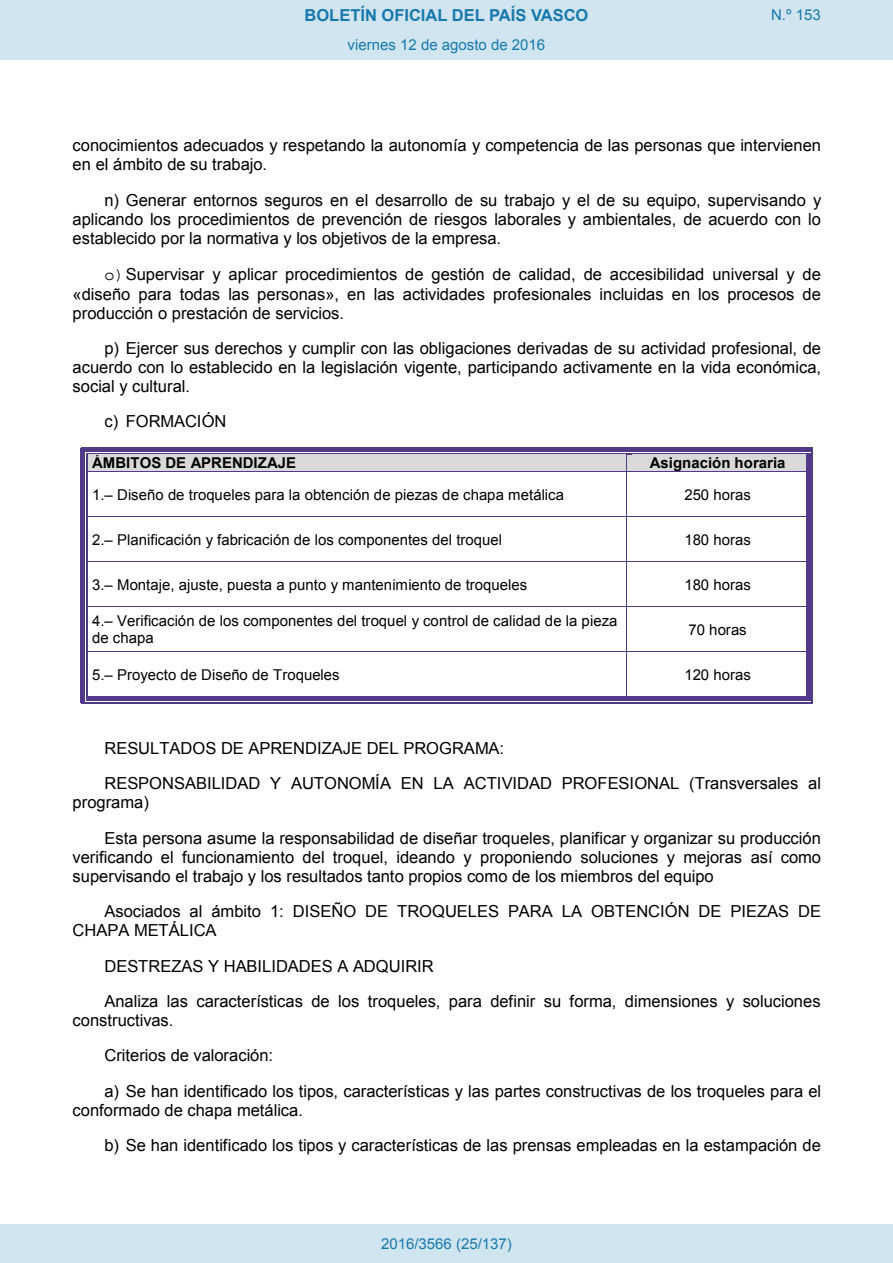
<style>
.page{position:relative;width:893px;height:1263px;background:#fff}
.page>*{position:absolute;margin:0;border:0;box-sizing:border-box;transform-origin:0 0}
.t1{font:16.5px/19px "Arial";color:#000}
.t2{font:700 16.5px "Arial";color:#1879ad}
.t3{font:15px/17.2px "Arial";color:#000}
.Paginacion_Centro{font:15px "Arial";color:#1879ad}
.t4{font:700 15px "Arial";color:#000}
.s1{font-family:"Courier Std"}
</style>
<div class="page">
<div style="left:88px;top:454px;width:538px;height:18px;background:#d9d9d9"></div>
<div style="left:627px;top:454px;width:179px;height:18px;background:#d9d9d9"></div>
<hr style="left:87px;top:448px;width:539px;height:4px;background:#513a88">
<hr style="left:87px;top:453px;width:539px;height:1px;background:#513a88">
<hr style="left:87px;top:454px;width:539px;height:1px;background:#d9d9d9">
<hr style="left:633px;top:448px;width:173px;height:4px;background:#513a88">
<hr style="left:633px;top:453px;width:173px;height:1px;background:#513a88">
<svg style="left:81px;top:448px;width:6px;height:24px"></svg>
<hr style="left:87px;top:472px;width:539px;height:1px;background:#513a88">
<svg style="left:626px;top:448px;width:7px;height:24px"></svg>
<hr style="left:627px;top:472px;width:179px;height:1px;background:#513a88">
<svg style="left:806px;top:448px;width:6px;height:25px"></svg>
<hr style="left:86px;top:472px;width:1px;height:45px;background:#513a88">
<hr style="left:81px;top:472px;width:4px;height:45px;background:#513a88">
<hr style="left:626px;top:472px;width:1px;height:45px;background:#513a88">
<hr style="left:811px;top:472px;width:1px;height:45px;background:#513a88">
<hr style="left:806px;top:472px;width:4px;height:45px;background:#513a88">
<hr style="left:87px;top:517px;width:539px;height:1px;background:#513a88">
<hr style="left:627px;top:517px;width:179px;height:1px;background:#513a88">
<hr style="left:86px;top:517px;width:1px;height:45px;background:#513a88">
<hr style="left:81px;top:517px;width:4px;height:45px;background:#513a88">
<hr style="left:626px;top:517px;width:1px;height:45px;background:#513a88">
<hr style="left:811px;top:517px;width:1px;height:45px;background:#513a88">
<hr style="left:806px;top:517px;width:4px;height:45px;background:#513a88">
<hr style="left:87px;top:562px;width:539px;height:1px;background:#513a88">
<hr style="left:627px;top:562px;width:179px;height:1px;background:#513a88">
<hr style="left:86px;top:562px;width:1px;height:44px;background:#513a88">
<hr style="left:81px;top:562px;width:4px;height:44px;background:#513a88">
<hr style="left:626px;top:562px;width:1px;height:44px;background:#513a88">
<hr style="left:811px;top:562px;width:1px;height:44px;background:#513a88">
<hr style="left:806px;top:562px;width:4px;height:44px;background:#513a88">
<hr style="left:87px;top:606px;width:539px;height:1px;background:#513a88">
<hr style="left:627px;top:606px;width:179px;height:1px;background:#513a88">
<hr style="left:86px;top:607px;width:1px;height:44px;background:#513a88">
<hr style="left:81px;top:607px;width:4px;height:44px;background:#513a88">
<hr style="left:626px;top:607px;width:1px;height:44px;background:#513a88">
<hr style="left:811px;top:607px;width:1px;height:44px;background:#513a88">
<hr style="left:806px;top:607px;width:4px;height:44px;background:#513a88">
<hr style="left:87px;top:651px;width:539px;height:1px;background:#513a88">
<hr style="left:627px;top:651px;width:179px;height:1px;background:#513a88">
<hr style="left:86px;top:652px;width:1px;height:44px;background:#513a88">
<hr style="left:81px;top:652px;width:4px;height:44px;background:#513a88">
<svg style="left:81px;top:696px;width:6px;height:7px"></svg>
<hr style="left:87px;top:702px;width:539px;height:1px;background:#513a88">
<div style="left:87px;top:696px;width:539px;height:5px;background:#513a88"></div>
<hr style="left:626px;top:652px;width:1px;height:44px;background:#513a88">
<svg style="left:626px;top:696px;width:7px;height:7px"></svg>
<hr style="left:633px;top:702px;width:173px;height:1px;background:#513a88">
<div style="left:633px;top:696px;width:173px;height:5px;background:#513a88"></div>
<hr style="left:811px;top:652px;width:1px;height:44px;background:#513a88">
<hr style="left:806px;top:652px;width:4px;height:44px;background:#513a88">
<svg style="left:806px;top:696px;width:6px;height:7px"></svg>
<div style="left:0;top:0;width:893px;height:60px;background:#d0e5f0"></div>
<div style="left:0;top:1225px;width:893px;height:38px;background:#d0e5f0"></div>
<p class="t2" style="left:305px;top:4px;width:285px">BOLETÍN OFICIAL DEL PAÍS VASCO</p>
<p class="Paginacion_Centro" style="left:771px;top:5px;width:51px">N.º 153</p>
<p class="Paginacion_Centro" style="left:348px;top:35px;width:199px">viernes 12 de agosto de 2016</p>
<p class="t1" style="left:73px;top:136px;width:750px">conocimientos adecuados y respetando la autonomía y competencia de las personas que intervienen en el ámbito de su trabajo.</p>
<p class="t1" style="left:73px;top:191px;width:750px;text-align:justify;text-indent:32px">n) Generar entornos seguros en el desarrollo de su trabajo y el de su equipo, supervisando y aplicando los procedimientos de prevención de riesgos laborales y ambientales, de acuerdo con lo establecido por la normativa y los objetivos de la empresa.</p>
<p class="t1" style="left:73px;top:264px;width:750px;line-height:19.5px;text-align:justify;text-indent:32px"><span class="s1">o)</span> Supervisar y aplicar procedimientos de gestión de calidad, de accesibilidad universal y de «diseño para todas las personas», en las actividades profesionales incluidas en los procesos de producción o prestación de servicios.</p>
<p class="t1" style="left:73px;top:339px;width:750px;text-align:justify;text-indent:32px">p) Ejercer sus derechos y cumplir con las obligaciones derivadas de su actividad profesional, de acuerdo con lo establecido en la legislación vigente, participando activamente en la vida económica, social y cultural.</p>
<p class="t1" style="left:104px;top:412px;width:124px">c) FORMACIÓN</p>
<p class="t4" style="left:92px;top:453px;width:205px">ÁMBITOS DE APRENDIZAJE</p>
<p class="t4" style="left:650px;top:453px;width:137px">Asignación horaria</p>
<p class="t3" style="left:92px;top:486px;width:473px">1.– Diseño de troqueles para la obtención de piezas de chapa metálica</p>
<p class="t3" style="left:684px;top:486px;width:68px">250 horas</p>
<p class="t3" style="left:92px;top:531px;width:412px">2.– Planificación y fabricación de los componentes del troquel</p>
<p class="t3" style="left:684px;top:531px;width:68px">180 horas</p>
<p class="t3" style="left:92px;top:576px;width:437px">3.– Montaje, ajuste, puesta a punto y mantenimiento de troqueles</p>
<p class="t3" style="left:684px;top:576px;width:68px">180 horas</p>
<p class="t3" style="left:92px;top:612px;width:527px">4.– Verificación de los componentes del troquel y control de calidad de la pieza de chapa</p>
<p class="t3" style="left:688px;top:621px;width:60px">70 horas</p>
<p class="t3" style="left:92px;top:666px;width:249px">5.– Proyecto de Diseño de Troqueles</p>
<p class="t3" style="left:684px;top:666px;width:68px">120 horas</p>
<p class="t1" style="left:104px;top:730px;width:718px;line-height:35.4px">RESULTADOS DE APRENDIZAJE DEL PROGRAMA:<br>RESPONSABILIDAD Y AUTONOMÍA EN LA ACTIVIDAD PROFESIONAL (Transversales al</p>
<p class="t1" style="left:104px;top:785px;width:718px;line-height:35.7px;text-indent:-32px">programa)<br>Esta persona asume la responsabilidad de diseñar troqueles, planificar y organizar su producción</p>
<p class="t1" style="left:73px;top:848px;width:750px">verificando el funcionamiento del troquel, ideando y proponiendo soluciones y mejoras así como supervisando el trabajo y los resultados tanto propios como de los miembros del equipo</p>
<p class="t1" style="left:73px;top:902px;width:750px;text-indent:32px">Asociados al ámbito 1: DISEÑO DE TROQUELES PARA LA OBTENCIÓN DE PIEZAS DE<br>CHAPA METÁLICA</p>
<p class="t1" style="left:104px;top:948px;width:718px;line-height:35.4px">DESTREZAS Y HABILIDADES A ADQUIRIR<br>Analiza las características de los troqueles, para definir su forma, dimensiones y soluciones</p>
<p class="t1" style="left:104px;top:1002px;width:718px;line-height:35.5px;text-indent:-32px">constructivas.<br>Criterios de valoración:<br>a) Se han identificado los tipos, características y las partes constructivas de los troqueles para el</p>
<p class="t1" style="left:104px;top:1092px;width:718px;line-height:35.4px;text-indent:-32px">conformado de chapa metálica.<br>b) Se han identificado los tipos y características de las prensas empleadas en la estampación de</p>
<p class="Paginacion_Centro" style="left:381px;top:1234px;width:132px">2016/3566 (25/137)</p>
</div>
